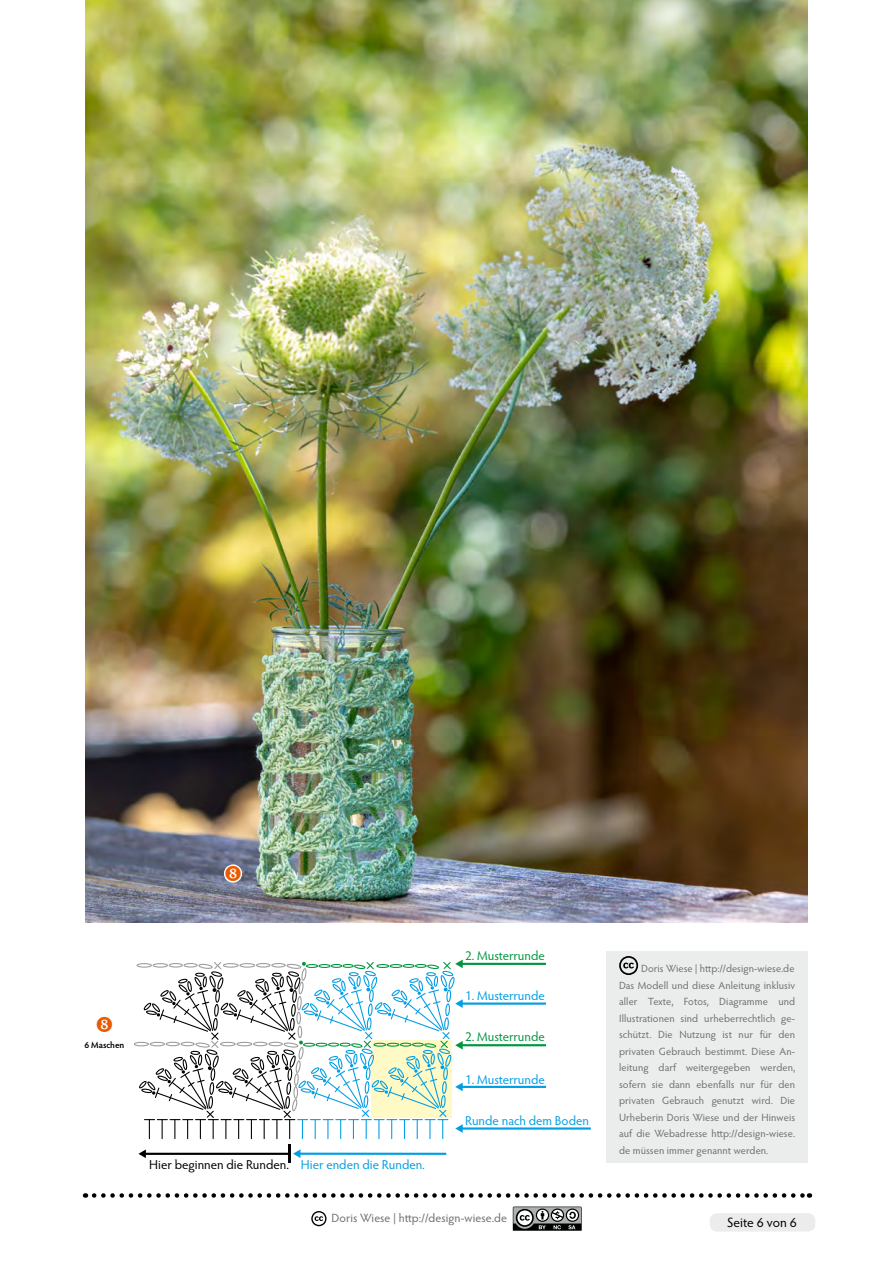
<style>
.page{position:relative;width:893px;height:1263px;background:#fff}
.page>*{position:absolute;margin:0;border:0;box-sizing:border-box;transform-origin:0 0}
.t1{font:13.5px "Hypatia Sans Pro";color:#000}
.t2{font:12.9px "Hypatia Sans Pro";color:#009ee3}
.t3{font:12.9px "Hypatia Sans Pro";color:#000}
.t4{font:12.9px "Hypatia Sans Pro";color:#00963e}
.t5{font:12px "Hypatia Sans Pro";letter-spacing:.01em;color:#6e6e6e}
.Copyright{font:10.5px/16.5px "Hypatia Sans Pro";letter-spacing:.005em;color:#6e6e6e;text-align:justify}
.Fliesstext{font:600 9px "Hypatia Sans Pro";color:#000}
.s1{color:#009ee3}
</style>
<div class="page">
<div style="left:710px;top:1213px;width:105px;height:18px;background:#ececec;border-radius:8px"></div>
<div style="left:134px;top:1042px;width:15px;height:4px;border:1px solid #9c9c9d;border-radius:50%"></div>
<hr style="left:461px;top:1002px;width:84px;height:3px;background:#009ee3">
<hr style="left:461px;top:1086px;width:84px;height:2px;background:#009ee3">
<hr style="left:461px;top:1127px;width:129px;height:2px;background:#009ee3">
<hr style="left:461px;top:1044px;width:84px;height:2px;background:#00963e">
<hr style="left:145px;top:1153px;width:145px;height:2px;background:#000">
<svg style="left:138px;top:1149px;width:8px;height:9px"></svg>
<hr style="left:299px;top:1152px;width:146px;height:3px;background:#009ee3">
<svg style="left:289px;top:1145px;width:11px;height:18px"></svg>
<hr style="left:461px;top:963px;width:84px;height:2px;background:#00963e">
<div style="left:137px;top:963px;width:15px;height:5px;border:1px solid #9c9c9d;border-radius:50%"></div>
<svg style="left:138px;top:959px;width:325px;height:179px"></svg>
<img style="left:85px;top:0;width:723px;height:923px">
<svg style="left:94px;top:1193px;width:716px;height:5px"></svg>
<svg style="left:513px;top:1206px;width:69px;height:25px;background:#747775"></svg>
<svg style="left:311px;top:1211px;width:15px;height:15px"></svg>
<div style="left:606px;top:951px;width:202px;height:211px;background:#ebeded"></div>
<svg style="left:619px;top:956px;width:19px;height:19px"></svg>
<svg style="left:222px;top:862px;width:22px;height:22px"></svg>
<p class="Fliesstext" style="left:85px;top:1038px;width:41px">6 Maschen</p>
<p class="t4" style="left:465px;top:947px;width:81px">2. Musterrunde</p>
<p class="t2" style="left:465px;top:987px;width:81px">1. Musterrunde</p>
<p class="t4" style="left:465px;top:1028px;width:81px">2. Musterrunde</p>
<p class="t2" style="left:465px;top:1070px;width:81px">1. Musterrunde</p>
<p class="t3" style="left:149px;top:1156px;width:277px">Hier beginnen die Runden. <span class="s1">Hier enden die Runden.</span></p>
<p class="t2" style="left:465px;top:1112px;width:125px">Runde nach dem Boden</p>
<p class="t5" style="left:331px;top:1210px;width:177px">Doris Wiese | http://design-wiese.de</p>
<p class="Copyright" style="left:641px;top:960px;width:155px">Doris Wiese | http://design-wiese.de</p>
<p class="Copyright" style="left:619px;top:976px;width:178px">Das Modell und diese Anleitung inklusiv aller Texte, Fotos, Diagramme und Illustrationen sind urheberrechtlich ge&shy;schützt. Die Nutzung ist nur für den privaten Gebrauch bestimmt. Diese An&shy;leitung darf weitergegeben werden, sofern sie dann ebenfalls nur für den privaten Gebrauch genutzt wird. Die Urheberin Doris Wiese und der Hinweis auf die Webadresse http://design-wiese. de müssen immer genannt werden.</p>
<p class="t1" style="left:727px;top:1213px;width:71px">Seite 6 von 6</p>
</div>
